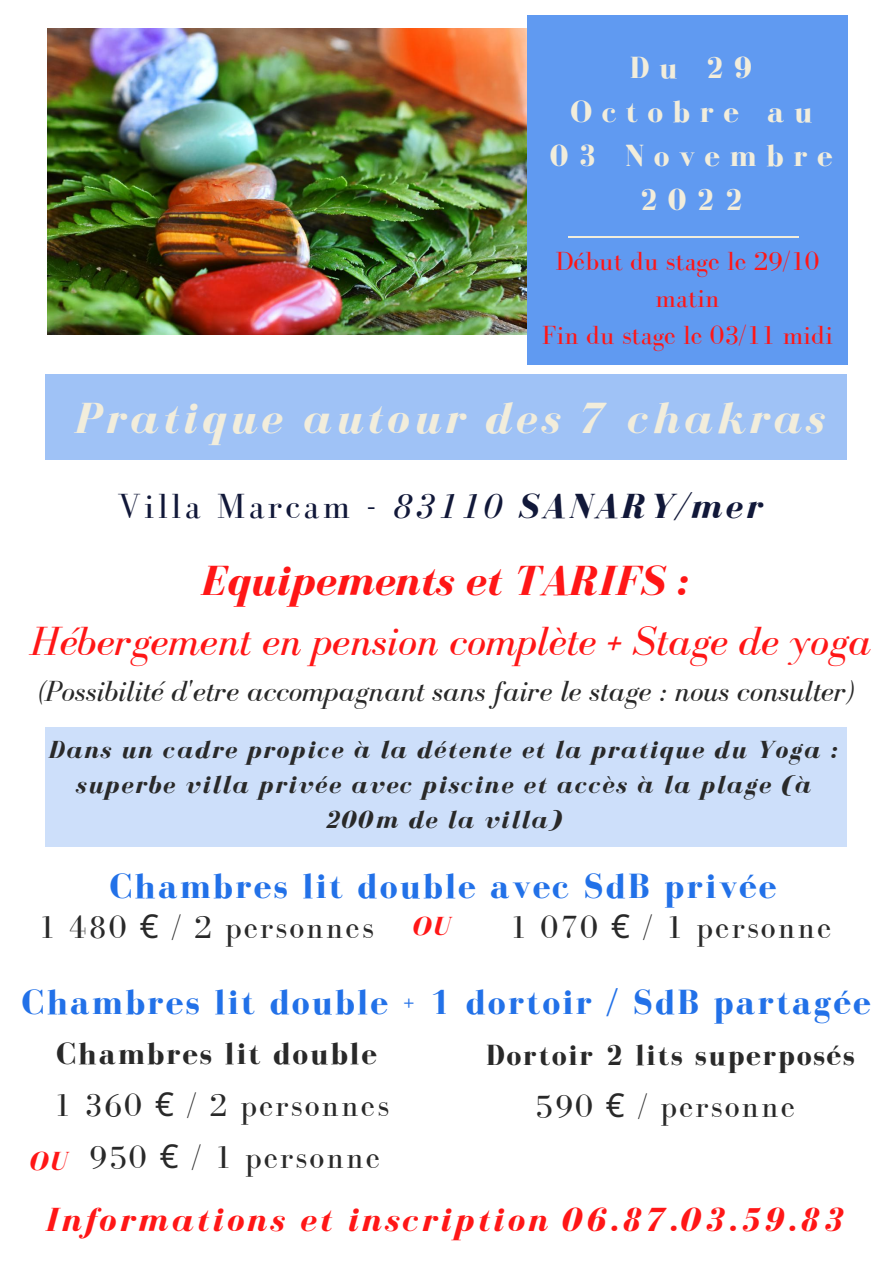
<style>
.page{position:relative;width:893px;height:1264px;background:#fff}
.page>*{position:absolute;margin:0;border:0;box-sizing:border-box;transform-origin:0 0}
.t1{font:italic 700 45px "Bodoni FLF";letter-spacing:.09em;color:#f2eddb}
.t2{font:italic 700 43.5px "Bodoni FLF";color:#ff1616}
.t3{font:italic 42px "Bodoni FLF";color:#ff1616}
.t4{font:700 36px "Bodoni FLF";letter-spacing:.065em;color:#2271e8}
.t5{font:36px "Bodoni FLF";letter-spacing:.09em;color:#111839}
.t6{font:italic 700 34.5px "Bodoni FLF";letter-spacing:.09em;color:#ff1616}
.t7{font:33px/52.3px "Bodoni FLF";letter-spacing:.065em;color:#292929;text-align:right}
.t8{font:700 31.5px/43.8px "Bodoni FLF";letter-spacing:.31em;color:#f2eddb;text-align:center}
.t9{font:700 31.5px "Bodoni FLF";letter-spacing:.065em;color:#292929}
.t10{font:italic 30px "Bodoni FLF";color:#292929}
.t11{font:700 30px "Bodoni FLF";letter-spacing:.065em;color:#292929}
.t12{font:27px/37px "Bodoni FLF";color:#ff1616;text-align:center}
.t13{font:italic 700 27px "Bodoni FLF";color:#ff1616}
.t14{font:italic 700 25.5px/34.8px "Bodoni FLF";letter-spacing:.065em;color:#292929;text-align:center}
.s1{font-style:italic}
.s2{font-weight:700;font-style:italic}
.s3{font-family:"Noto Sans"}
</style>
<div class="page">
<img style="left:48px;top:29px;width:479px;height:305px">
<div style="left:527px;top:15px;width:320px;height:349px;background:#609af1"></div>
<hr style="left:568px;top:236px;width:230px;height:1px;background:#f2eddb">
<div style="left:46px;top:727px;width:801px;height:119px;background:#cddffa"></div>
<div style="left:46px;top:374px;width:801px;height:85px;background:#9fc2f6"></div>
<p class="t8" style="left:549px;top:46px;width:284px">Du 29<br>Octobre au<br>03 Novembre<br>2022</p>
<p class="t12" style="left:542px;top:242px;width:293px">Début du stage le 29/10 matin<br>Fin du stage le 03/11 midi</p>
<h1 class="t1" style="left:74px;top:394px;width:751px">Pratique autour des 7 chakras</h1>
<h3 class="t5" style="left:118px;top:486px;width:645px">Villa Marcam - <span class="s1">83110</span> <span class="s2">SANARY/mer</span></h3>
<h2 class="t2" style="left:200px;top:557px;width:491px">Equipements et TARIFS :</h2>
<h3 class="t3" style="left:30px;top:618px;width:842px">Hébergement en pension complète + Stage de yoga</h3>
<p class="t10" style="left:39px;top:675px;width:816px">(Possibilité d'etre accompagnant sans faire le stage : nous consulter)</p>
<p class="t14" style="left:48px;top:732px;width:791px">Dans un cadre propice à la détente et la pratique du Yoga : superbe villa privée avec piscine et accès à la plage (à<br>200m de la villa)</p>
<h3 class="t4" style="left:110px;top:866px;width:668px">Chambres lit double avec SdB privée</h3>
<p class="t7" style="left:38px;top:900px;width:337px">1 480 <span class="s3">€</span> / 2 personnes</p>
<p class="t7" style="left:509px;top:900px;width:323px">1 070 <span class="s3">€</span> / 1 personne</p>
<p class="t13" style="left:412px;top:912px;width:39px">OU</p>
<h3 class="t4" style="left:22px;top:982px;width:850px">Chambres lit double + 1 dortoir / SdB partagée</h3>
<p class="t9" style="left:56px;top:1035px;width:322px">Chambres lit double</p>
<p class="t11" style="left:486px;top:1038px;width:370px">Dortoir 2 lits superposés</p>
<p class="t7" style="left:53px;top:1078px;width:337px">1 360 <span class="s3">€</span> / 2 personnes<br>950 <span class="s3">€</span> / 1 personne</p>
<p class="t7" style="left:535px;top:1079px;width:261px">590 <span class="s3">€</span> / personne</p>
<p class="t13" style="left:29px;top:1146px;width:39px">OU</p>
<h3 class="t6" style="left:45px;top:1200px;width:801px">Informations et inscription 06.87.03.59.83</h3>
</div>
